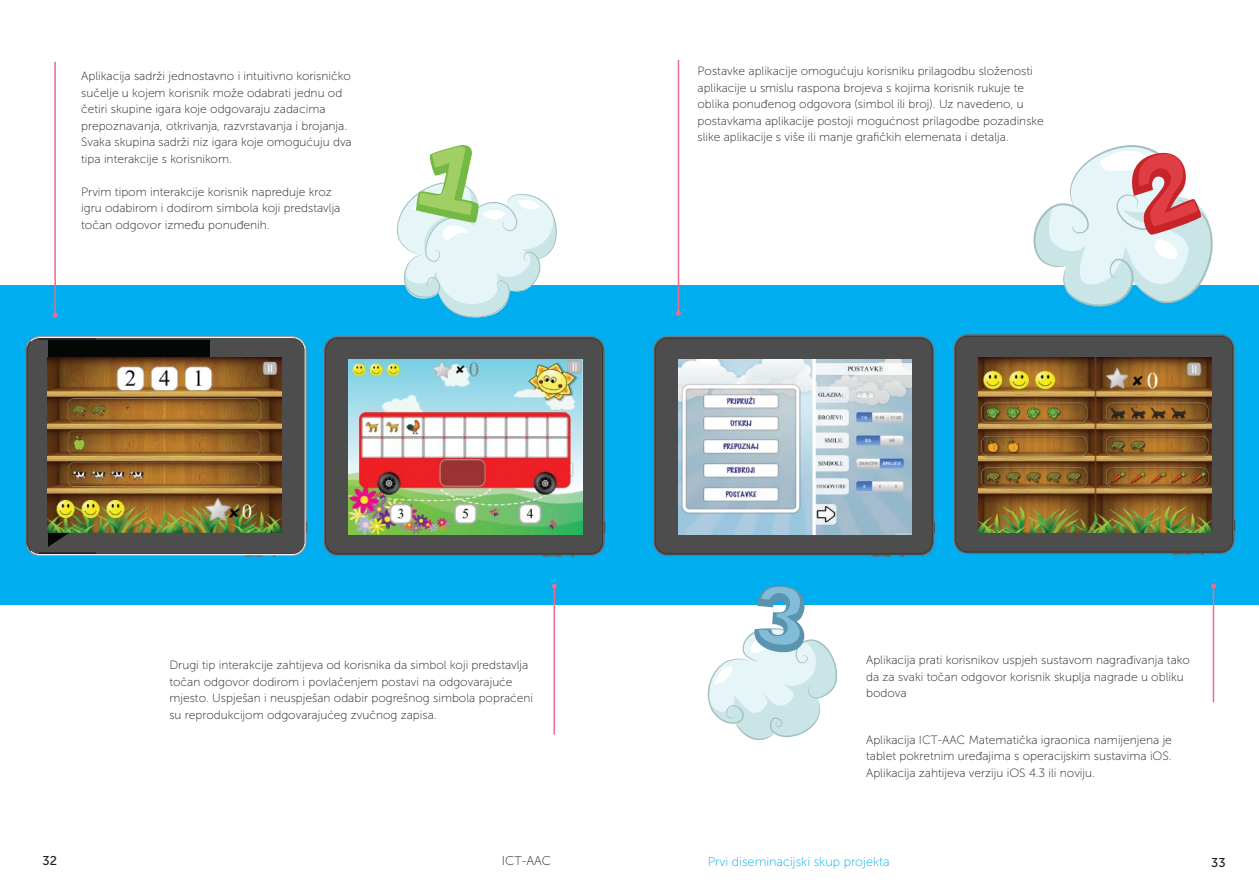
<style>
.page{position:relative;width:1259px;height:893px;background:#fff}
.page>*{position:absolute;margin:0;border:0;box-sizing:border-box;transform-origin:0 0}
.t1{font:12.75px "Museo Sans 100";color:#00aeef}
.t2{font:12.75px "Museo Sans 100";color:#231f20}
.t3{font:12.75px "Museo Sans 500";color:#231f20}
.t4{font:12px/16.5px "Museo Sans 100";color:#231f20}
</style>
<div class="page">
<div style="left:0;top:286px;width:1258px;height:319px;background:#00aeef"></div>
<svg style="left:653px;top:336px;width:282px;height:221px"></svg>
<svg style="left:655px;top:338px;width:277px;height:216px;background:#505253"></svg>
<img style="left:678px;top:359px;width:233px;height:175px">
<svg style="left:953px;top:334px;width:282px;height:221px;background:#447283"></svg>
<div style="left:955px;top:336px;width:277px;height:216px;background:#4d4d4d"></div>
<img style="left:978px;top:357px;width:234px;height:175px">
<svg style="left:676px;top:311px;width:5px;height:5px"></svg>
<hr style="left:678px;top:60px;width:1px;height:254px;background:#f16b8a">
<svg style="left:1211px;top:584px;width:5px;height:5px"></svg>
<hr style="left:1212px;top:586px;width:2px;height:116px;background:#f16b8a">
<svg style="left:1029px;top:145px;width:187px;height:162px"></svg>
<svg style="left:707px;top:585px;width:130px;height:156px"></svg>
<svg style="left:26px;top:337px;width:280px;height:218px"></svg>
<svg style="left:28px;top:338px;width:276px;height:216px;background:#4c4c4b"></svg>
<img style="left:49px;top:340px;width:161px;height:212px">
<svg style="left:324px;top:337px;width:280px;height:218px"></svg>
<div style="left:326px;top:338px;width:276px;height:216px;background:#4d4d4d"></div>
<img style="left:48px;top:357px;width:233px;height:175px">
<img style="left:349px;top:359px;width:233px;height:175px">
<svg style="left:53px;top:313px;width:4px;height:5px"></svg>
<hr style="left:54px;top:62px;width:2px;height:254px;background:#f16b8a">
<svg style="left:552px;top:584px;width:5px;height:5px"></svg>
<hr style="left:553px;top:586px;width:2px;height:149px;background:#f16b8a">
<svg style="left:390px;top:145px;width:169px;height:173px"></svg>
<p class="t4" style="left:81px;top:68px;width:272px">Aplikacija sadrži jednostavno i intuitivno korisničko sučelje u kojem korisnik može odabrati jednu od četiri skupine igara koje odgovaraju zadacima prepoznavanja, otkrivanja, razvrstavanja i brojanja.<br>Svaka skupina sadrži niz igara koje omogućuju dva tipa interakcije s korisnikom.</p>
<p class="t4" style="left:81px;top:183px;width:261px">Prvim tipom interakcije korisnik napreduje kroz igru odabirom i dodirom simbola koji predstavlja točan odgovor između ponuđenih.</p>
<p class="t4" style="left:697px;top:63px;width:348px">Postavke aplikacije omogućuju korisniku prilagodbu složenosti aplikacije u smislu raspona brojeva s kojima korisnik rukuje te oblika ponuđenog odgovora (simbol ili broj). Uz navedeno, u postavkama aplikacije postoji mogućnost prilagodbe pozadinske slike aplikacije s više ili manje grafičkih elemenata i detalja.</p>
<p class="t4" style="left:169px;top:657px;width:365px">Drugi tip interakcije zahtijeva od korisnika da simbol koji predstavlja točan odgovor dodirom i povlačenjem postavi na odgovarajuće mjesto. Uspješan i neuspješan odabir pogrešnog simbola popraćeni su reprodukcijom odgovarajućeg zvučnog zapisa.</p>
<p class="t4" style="left:866px;top:652px;width:325px">Aplikacija prati korisnikov uspjeh sustavom nagrađivanja tako da za svaki točan odgovor korisnik skuplja nagrade u obliku bodova</p>
<p class="t4" style="left:866px;top:731px;width:307px;text-align:justify">Aplikacija ICT-AAC Matematička igraonica namijenjena je tablet pokretnim uređajima s operacijskim sustavima iOS.<br>Aplikacija zahtijeva verziju iOS 4.3 ili noviju.</p>
<p class="t3" style="left:43px;top:853px;width:16px">32</p>
<p class="t2" style="left:502px;top:853px;width:51px">ICT-AAC</p>
<p class="t1" style="left:707px;top:854px;width:183px">Prvi diseminacijski skup projekta</p>
<p class="t3" style="left:1211px;top:856px;width:16px">33</p>
</div>
